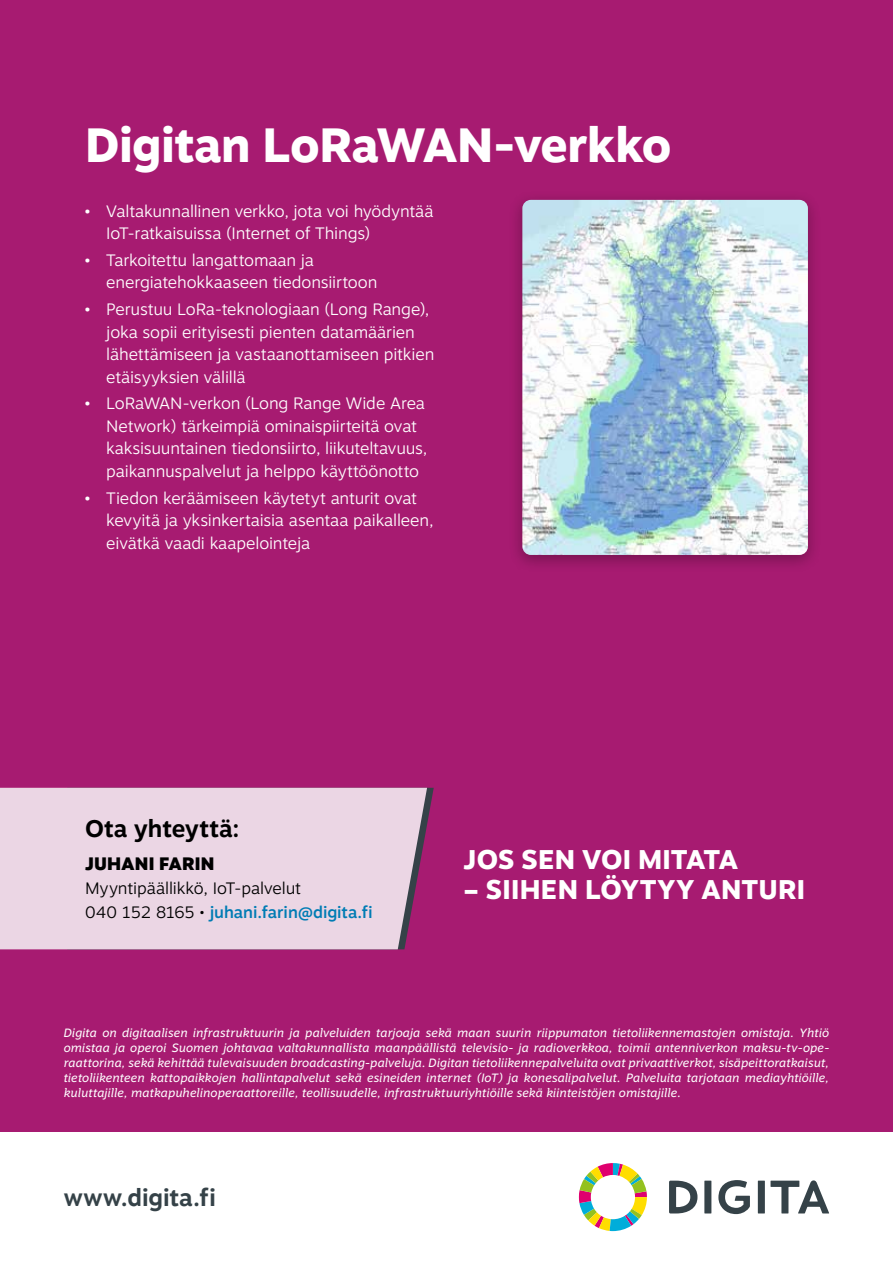
<style>
.page{position:relative;width:893px;height:1263px;background:#fff}
.page>*{position:absolute;margin:0;border:0;box-sizing:border-box;transform-origin:0 0}
.t1{font:800 48px "Motiva Sans";letter-spacing:-.01em;color:#fff}
.t2{font:800 27px "Motiva Sans";letter-spacing:.01em;color:#fff}
.t3{font:700 24px "Motiva Sans";letter-spacing:-.005em;color:#354248}
.t4{font:700 24px "Motiva Sans";letter-spacing:-.005em;color:#000}
.t5{font:900 18px "Motiva Sans";letter-spacing:.005em;color:#000}
.t6{font:300 16.5px/22.5px "Motiva Sans";letter-spacing:-.01em;color:#fff}
.t7{font:300 16.5px/24px "Motiva Sans";letter-spacing:-.005em;color:#000}
.t8{font:italic 12px/15px "Motiva Sans";letter-spacing:.005em;color:#fff;text-align:justify}
.s1{font-weight:900}
.s2{font-weight:500;color:#007cb4}
</style>
<div class="page">
<div style="left:0;top:0;width:893px;height:1131px;background:#a71b71"></div>
<svg style="left:579px;top:1163px;width:68px;height:68px"></svg>
<svg style="left:669px;top:1180px;width:160px;height:34px"></svg>
<div style="left:0;top:788px;width:427px;height:161px;background:#ebd6e4"></div>
<div style="left:508px;top:190px;width:314px;height:383px;background:#000;opacity:.3"></div>
<img style="left:522px;top:200px;width:286px;height:355px">
<h1 class="t1" style="left:85px;top:110px;width:588px">Digitan LoRaWAN-verkko</h1>
<h3 class="t6" style="left:106px;top:199px;width:329px;text-indent:-21px"><span class="s1">•</span> Valtakunnallinen verkko, jota voi hyödyntää<br>IoT-ratkaisuissa (Internet of Things)</h3>
<h3 class="t6" style="left:106px;top:248px;width:273px;text-indent:-21px"><span class="s1">•</span> Tarkoitettu langattomaan ja energiatehokkaaseen tiedonsiirtoon</h3>
<h3 class="t6" style="left:106px;top:298px;width:330px;text-indent:-21px"><span class="s1">•</span> Perustuu LoRa-teknologiaan (Long Range), joka sopii erityisesti pienten datamäärien lähettämiseen ja vastaanottamiseen pitkien etäisyyksien välillä</h3>
<h3 class="t6" style="left:106px;top:392px;width:322px;text-indent:-21px"><span class="s1">•</span> LoRaWAN-verkon (Long Range Wide Area Network) tärkeimpiä ominaispiirteitä ovat kaksisuuntainen tiedonsiirto, liikuteltavuus, paikannuspalvelut ja helppo käyttöönotto</h3>
<h3 class="t6" style="left:106px;top:486px;width:329px;text-indent:-21px"><span class="s1">•</span> Tiedon keräämiseen käytetyt anturit ovat kevyitä ja yksinkertaisia asentaa paikalleen, eivätkä vaadi kaapelointeja</h3>
<h3 class="t4" style="left:85px;top:811px;width:156px">Ota yhteyttä:</h3>
<h3 class="t5" style="left:85px;top:850px;width:131px">JUHANI FARIN</h3>
<h3 class="t7" style="left:85px;top:876px;width:289px">Myyntipäällikkö, IoT-palvelut<br>040 152 8165 • <span class="s2">juhani.farin@digita.fi</span></h3>
<h2 class="t2" style="left:464px;top:839px;width:276px">JOS SEN VOI MITATA</h2>
<h2 class="t2" style="left:463px;top:869px;width:343px">– SIIHEN LÖYTYY ANTURI</h2>
<p class="t8" style="left:64px;top:1025px;width:767px">Digita on digitaalisen infrastruktuurin ja palveluiden tarjoaja sekä maan suurin riippumaton tietoliikennemastojen omistaja. Yhtiö omistaa ja operoi Suomen johtavaa valtakunnallista maanpäällistä televisio- ja radioverkkoa, toimii antenniverkon maksu-tv-ope&shy;raattorina, sekä kehittää tulevaisuuden broadcasting-palveluja. Digitan tietoliikennepalveluita ovat privaattiverkot, sisäpeittoratkaisut, tietoliikenteen kattopaikkojen hallintapalvelut sekä esineiden internet (IoT) ja konesalipalvelut. Palveluita tarjotaan mediayhtiöille, kuluttajille, matkapuhelinoperaattoreille, teollisuudelle, infrastruktuuriyhtiöille sekä kiinteistöjen omistajille.</p>
<h3 class="t3" style="left:64px;top:1180px;width:154px">www.digita.fi</h3>
</div>
